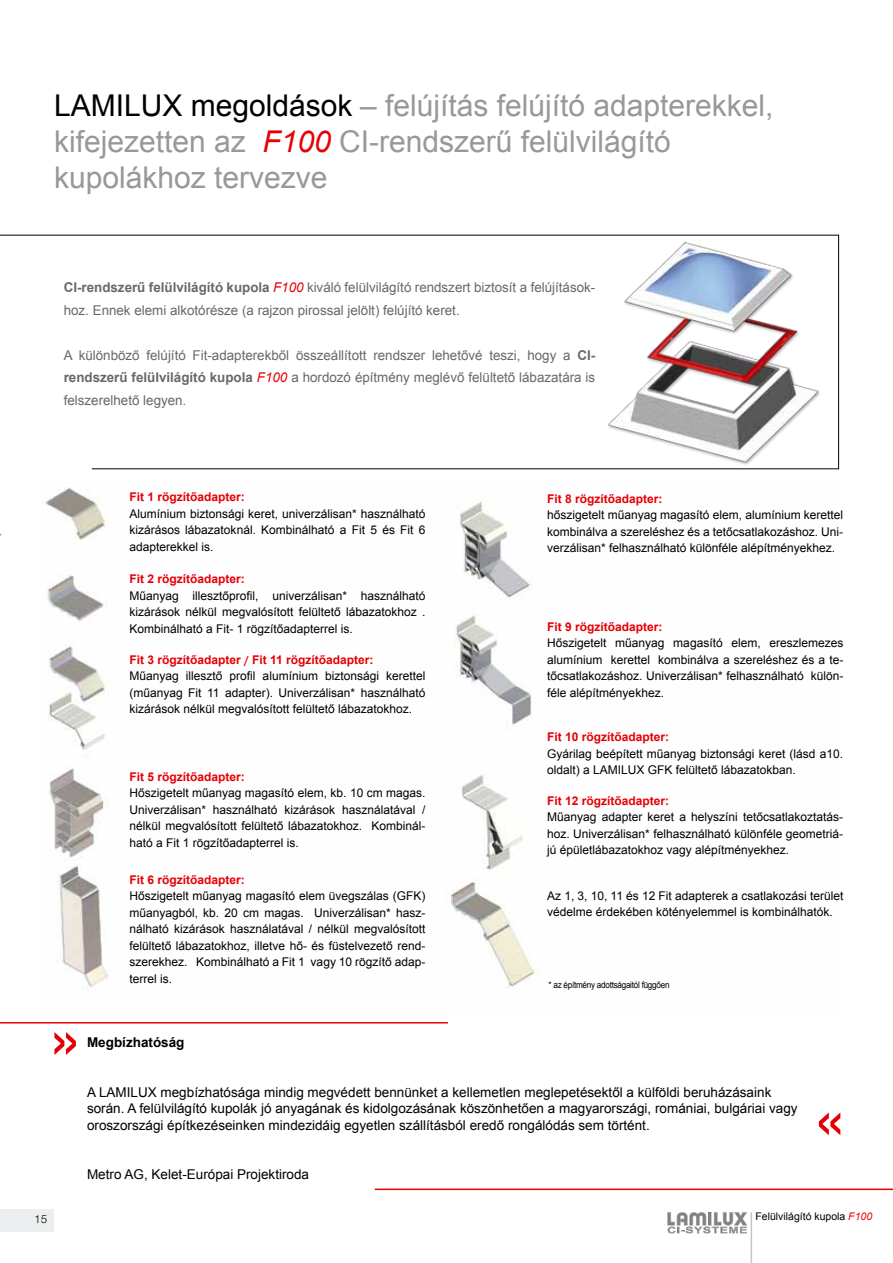
<style>
.page{position:relative;width:893px;height:1263px;background:#fff}
.page>*{position:absolute;margin:0;border:0;box-sizing:border-box;transform-origin:0 0}
.t1{font:30px/36px "Arial";color:#98989c}
.t2{font:13.5px/22.5px "Arial";color:#68676c}
.t3{font:13.5px/16.5px "Arial";color:#000}
.t4{font:700 13.5px "Arial";color:#000}
.t5{font:12px/16.5px "Arial";color:#000;text-align:justify}
.t6{font:700 12px "Arial";color:#e60005}
.t7{font:12px "Nimbus Sans Novus T";color:#000}
.t8{font:10.5px "Arial";color:#000}
.t9{font:9px "Arial";letter-spacing:-.03em;color:#000;scale:.9 1}
.s1{color:#000}
.s2{font-style:italic;color:#e60005}
.s3{font-weight:700}
.s4{font-weight:700;color:#e60005}
.s5{font-family:"Nimbus Sans Novus T";font-weight:600;color:#e60005}
</style>
<div class="page">
<div style="left:0;top:1209px;width:54px;height:22px;background:#edeeef"></div>
<svg style="left:54px;top:1032px;width:22px;height:23px"></svg>
<svg style="left:819px;top:1112px;width:21px;height:23px"></svg>
<hr style="left:375px;top:1188px;width:518px;height:2px;background:#e60005">
<img style="left:45px;top:487px;width:494px;height:501px">
<svg style="left:667px;top:1212px;width:80px;height:21px"></svg>
<hr style="left:751px;top:1212px;width:1px;height:51px;background:#c3c5c8">
<svg style="left:0;top:234px;width:839px;height:236px"></svg>
<hr style="left:92px;top:468px;width:747px;height:1px;background:#000">
<hr style="left:0;top:1022px;width:448px;height:1px;background:#e60005">
<h1 class="t1" style="left:54px;top:88px;width:721px"><span class="s1">LAMILUX megoldások</span> – felújítás felújító adapterekkel, kifejezetten az <span class="s2">F100</span> CI-rendszerű felülvilágító kupolákhoz tervezve</h1>
<p class="t2" style="left:64px;top:277px;width:533px"><span class="s3">CI-rendszerű felülvilágító kupola</span> <span class="s2">F100</span> kiváló felülvilágító rendszert biztosít a felújítások&shy;hoz. Ennek elemi alkotórésze (a rajzon pirossal jelölt) felújító keret.</p>
<p class="t2" style="left:64px;top:344px;width:533px;text-align:justify">A különböző felújító Fit-adapterekből összeállított rendszer lehetővé teszi, hogy a <span class="s3">CI&shy;rendszerű felülvilágító kupola</span> <span class="s2">F100</span> a hordozó építmény meglévő felültető lábazatára is felszerelhető legyen.</p>
<p class="t7" style="left:34px;top:1212px;width:15px">15</p>
<p class="t6" style="left:129px;top:489px;width:117px">Fit 1 rögzítőadapter:</p>
<p class="t5" style="left:129px;top:505px;width:298px">Alumínium biztonsági keret, univerzálisan* használható kizárásos lábazatoknál. Kombinálható a Fit 5 és Fit 6 adapterekkel is.</p>
<p class="t6" style="left:129px;top:571px;width:117px">Fit 2 rögzítőadapter:</p>
<p class="t5" style="left:129px;top:588px;width:298px">Műanyag illesztőprofil, univerzálisan* használható kizárások nélkül megvalósított felültető lábazatokhoz .<br>Kombinálható a Fit- 1 rögzítőadapterrel is.</p>
<p class="t5" style="left:129px;top:651px;width:298px;text-align:left"><span class="s4">Fit 3 rögzítőadapter</span> <span class="s5">/</span> <span class="s4">Fit 11 rögzítőadapter:<br></span>Műanyag illesztő profil alumínium biztonsági kerettel (műanyag Fit 11 adapter). Univerzálisan* használható kizárások nélkül megvalósított felültető lábazatokhoz.</p>
<p class="t6" style="left:129px;top:768px;width:117px">Fit 5 rögzítőadapter:</p>
<p class="t5" style="left:129px;top:785px;width:298px">Hőszigetelt műanyag magasító elem, kb. 10 cm magas.<br>Univerzálisan* használható kizárások használatával / nélkül megvalósított felültető lábazatokhoz. Kombinál&shy;ható a Fit 1 rögzítőadapterrel is.</p>
<p class="t6" style="left:129px;top:871px;width:117px">Fit 6 rögzítőadapter:</p>
<p class="t5" style="left:129px;top:888px;width:298px">Hőszigetelt műanyag magasító elem üvegszálas (GFK) műanyagból, kb. 20 cm magas. Univerzálisan* hasz&shy;nálható kizárások használatával / nélkül megvalósított felültető lábazatokhoz, illetve hő- és füstelvezető rend&shy;szerekhez. Kombinálható a Fit 1 vagy 10 rögzítő adap&shy;terrel is.</p>
<p class="t6" style="left:547px;top:490px;width:117px">Fit 8 rögzítőadapter:</p>
<p class="t5" style="left:547px;top:507px;width:298px">hőszigetelt műanyag magasító elem, alumínium kerettel kombinálva a szereléshez és a tetőcsatlakozáshoz. Uni&shy;verzálisan* felhasználható különféle alépítményekhez.</p>
<p class="t6" style="left:547px;top:618px;width:117px">Fit 9 rögzítőadapter:</p>
<p class="t5" style="left:547px;top:635px;width:298px">Hőszigetelt műanyag magasító elem, ereszlemezes alumínium kerettel kombinálva a szereléshez és a te&shy;tőcsatlakozáshoz. Univerzálisan* felhasználható külön&shy;féle alépítményekhez.</p>
<p class="t6" style="left:547px;top:729px;width:124px">Fit 10 rögzítőadapter:</p>
<p class="t5" style="left:547px;top:745px;width:298px">Gyárilag beépített műanyag biztonsági keret (lásd a10. oldalt) a LAMILUX GFK felültető lábazatokban.</p>
<p class="t6" style="left:547px;top:792px;width:124px">Fit 12 rögzítőadapter:</p>
<p class="t5" style="left:547px;top:809px;width:298px">Műanyag adapter keret a helyszíni tetőcsatlakoztatás&shy;hoz. Univerzálisan* felhasználható különféle geometriá&shy;jú épületlábazatokhoz vagy alépítményekhez.</p>
<p class="t5" style="left:547px;top:887px;width:298px">Az 1, 3, 10, 11 és 12 Fit adapterek a csatlakozási terület védelme érdekében kötényelemmel is kombinálhatók.</p>
<p class="t9" style="left:549px;top:979px;width:136px">* az építmény adottságaitól függően</p>
<p class="t4" style="left:87px;top:1033px;width:99px">Megbízhatóság</p>
<p class="t3" style="left:87px;top:1084px;width:712px">A LAMILUX megbízhatósága mindig megvédett bennünket a kellemetlen meglepetésektől a külföldi beruházásaink során. A felülvilágító kupolák jó anyagának és kidolgozásának köszönhetően a magyarországi, romániai, bulgáriai vagy oroszországi építkezéseinken mindezidáig egyetlen szállításból eredő rongálódás sem történt.</p>
<p class="t3" style="left:87px;top:1166px;width:224px">Metro AG, Kelet-Európai Projektiroda</p>
<p class="t8" style="left:755px;top:1209px;width:118px">Felülvilágító kupola <span class="s2">F100</span></p>
</div>
